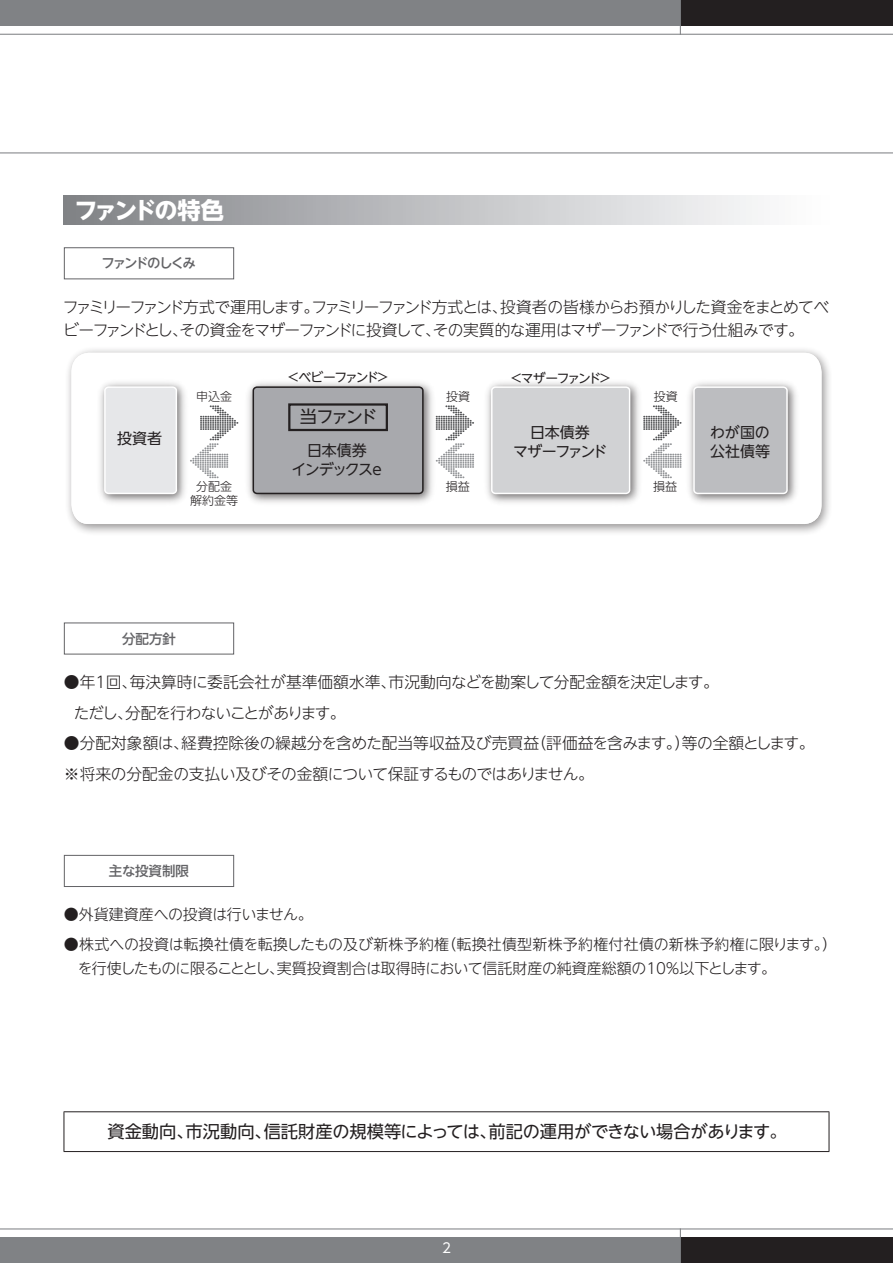
<style>
.page{position:relative;width:893px;height:1263px;background:#fff}
.page>*{position:absolute;margin:0;border:0;box-sizing:border-box;transform-origin:0 0}
.t1{font:700 23.25px "UD Shin Go NT Pro";letter-spacing:-.125em;color:#fff}
.t2{font:17.25px "UD Shin Go NT Pro";letter-spacing:-.015em;color:#231f20}
.t3{font:300 15.75px/23.2px "UD Shin Go NT Pro";letter-spacing:-.085em;color:#231f20}
.t4{font:300 15.75px/30.8px "UD Shin Go NT Pro";letter-spacing:-.015em;color:#231f20}
.t5{font:300 15.75px/30.8px "UD Shin Go NT Pro";letter-spacing:-.04em;color:#231f20}
.t6{font:300 15px/23.2px "UD Shin Go NT Pro";letter-spacing:-.005em;color:#231f20}
.t7{font:15px/19.5px "UD Shin Go NT Pro";letter-spacing:-.06em;color:#231f20;text-align:center}
.t8{font:300 15px "UD Shin Go NT Pro";letter-spacing:-.025em;color:#231f20}
.t9{font:15px/19.5px "UD Shin Go NT Pro";color:#231f20}
.t10{font:15px "UD Shin Go NT Pro";letter-spacing:-.02em;color:#231f20}
.t11{font:500 13.5px "UD Shin Go NT Pro";letter-spacing:-.025em;color:#636366}
.t12{font:500 13.5px "UD Shin Go NT Pro";letter-spacing:-.14em;color:#636366}
.t13{font:13.5px "UD Shin Go NT Pro";color:#fff}
.t14{font:12.75px "UD Shin Go NT Pro";letter-spacing:-.13em;color:#231f20}
.t15{font:300 12px/14.2px "UD Shin Go NT Pro";color:#231f20;text-align:center}
</style>
<div class="page">
<div style="left:0;top:0;width:680px;height:26px;background:#808285"></div>
<div style="left:0;top:1237px;width:680px;height:26px;background:#808285"></div>
<hr style="left:0;top:34px;width:893px;height:1px;background:#808285">
<hr style="left:0;top:152px;width:893px;height:1px;background:#808285">
<hr style="left:0;top:1228px;width:893px;height:1px;background:#808285">
<div style="left:680px;top:0;width:213px;height:26px;background:#231f20"></div>
<div style="left:680px;top:1237px;width:213px;height:26px;background:#231f20"></div>
<hr style="left:680px;top:1228px;width:1px;height:35px;background:#808285">
<hr style="left:680px;top:0;width:1px;height:35px;background:#808285">
<div style="left:64px;top:196px;width:765px;height:29px;background:linear-gradient(to right,#818387,#fff)"></div>
<div style="left:64px;top:247px;width:170px;height:32px;border:1px solid #636366"></div>
<div style="left:64px;top:345px;width:769px;height:190px;background:#231f20;opacity:.5"></div>
<svg style="left:71px;top:353px;width:750px;height:171px"></svg>
<svg style="left:438px;top:405px;width:36px;height:73px"></svg>
<svg style="left:192px;top:405px;width:46px;height:73px"></svg>
<img style="left:94px;top:376px;width:98px;height:133px">
<div style="left:105px;top:387px;width:71px;height:106px;background:#e6e7e9;border-radius:4px"></div>
<div style="left:104px;top:386px;width:73px;height:108px;border:2px solid #fff;border-radius:4px"></div>
<img style="left:683px;top:376px;width:119px;height:133px">
<div style="left:694px;top:387px;width:93px;height:106px;background:#bcbdc0;border-radius:4px"></div>
<div style="left:693px;top:386px;width:95px;height:108px;border:2px solid #fff;border-radius:4px"></div>
<img style="left:481px;top:376px;width:164px;height:133px">
<div style="left:492px;top:387px;width:138px;height:106px;background:#d1d2d4;border-radius:4px"></div>
<div style="left:491px;top:386px;width:139px;height:108px;border:2px solid #fff;border-radius:4px"></div>
<img style="left:242px;top:376px;width:196px;height:133px">
<div style="left:253px;top:387px;width:170px;height:106px;background:#a8a9ad;border-radius:4px"></div>
<div style="left:253px;top:386px;width:171px;height:108px;border:2px solid #231f20;border-radius:4px"></div>
<svg style="left:643px;top:405px;width:39px;height:73px"></svg>
<div style="left:288px;top:403px;width:100px;height:28px;border:2px solid #231f20"></div>
<div style="left:64px;top:855px;width:170px;height:32px;border:1px solid #636366"></div>
<hr style="left:64px;top:1111px;width:765px;height:1px;background:#231f20">
<hr style="left:64px;top:1112px;width:1px;height:39px;background:#231f20">
<hr style="left:829px;top:1112px;width:1px;height:39px;background:#231f20">
<hr style="left:64px;top:1151px;width:765px;height:1px;background:#231f20">
<h1 class="t1" style="left:74px;top:191px;width:151px">ファンドの特色</h1>
<p class="t12" style="left:101px;top:252px;width:96px">ファンドのしくみ</p>
<p class="t3" style="left:63px;top:294px;width:768px">ファミリーファンド方式で運用します。ファミリーファンド方式とは、投資者の皆様からお預かりした資金をまとめてベビーファンドとし、その資金をマザーファンドに投資して、その実質的な運用はマザーファンドで行う仕組みです。</p>
<p class="t10" style="left:117px;top:426px;width:46px">投資者</p>
<p class="t15" style="left:196px;top:389px;width:37px">申込金</p>
<p class="t14" style="left:287px;top:367px;width:104px">＜ベビーファンド＞</p>
<p class="t14" style="left:510px;top:368px;width:103px">＜マザーファンド＞</p>
<p class="t2" style="left:300px;top:403px;width:79px">当ファンド</p>
<p class="t15" style="left:446px;top:389px;width:25px">投資</p>
<p class="t15" style="left:654px;top:389px;width:25px">投資</p>
<p class="t7" style="left:513px;top:422px;width:96px">日本債券<br>マザーファンド</p>
<p class="t9" style="left:710px;top:422px;width:62px">わが国の公社債等</p>
<p class="t7" style="left:292px;top:440px;width:92px">日本債券<br>インデックスe</p>
<p class="t15" style="left:190px;top:478px;width:49px">分配金解約金等</p>
<p class="t15" style="left:446px;top:478px;width:25px">損益</p>
<p class="t15" style="left:653px;top:478px;width:25px">損益</p>
<p class="t11" style="left:122px;top:627px;width:55px">分配方針</p>
<p class="t5" style="left:74px;top:666px;width:646px;text-indent:-10px">●年1回、毎決算時に委託会社が基準価額水準、市況動向などを勘案して分配金額を決定します。ただし、分配を行わないことがあります。</p>
<p class="t4" style="left:64px;top:727px;width:752px">●分配対象額は、経費控除後の繰越分を含めた配当等収益及び売買益（評価益を含みます。）等の全額とします。※将来の分配金の支払い及びその金額について保証するものではありません。</p>
<p class="t11" style="left:109px;top:860px;width:82px">主な投資制限</p>
<p class="t8" style="left:64px;top:902px;width:250px">●外貨建資産への投資は行いません。</p>
<p class="t6" style="left:78px;top:932px;width:761px;text-indent:-14px">●株式への投資は転換社債を転換したもの及び新株予約権（転換社債型新株予約権付社債の新株予約権に限ります。）を行使したものに限ることとし、実質投資割合は取得時において信託財産の純資産総額の10％以下とします。</p>
<p class="t2" style="left:107px;top:1118px;width:681px">資金動向、市況動向、信託財産の規模等によっては、前記の運用ができない場合があります。</p>
<p class="t13" style="left:442px;top:1237px;width:10px">2</p>
</div>
